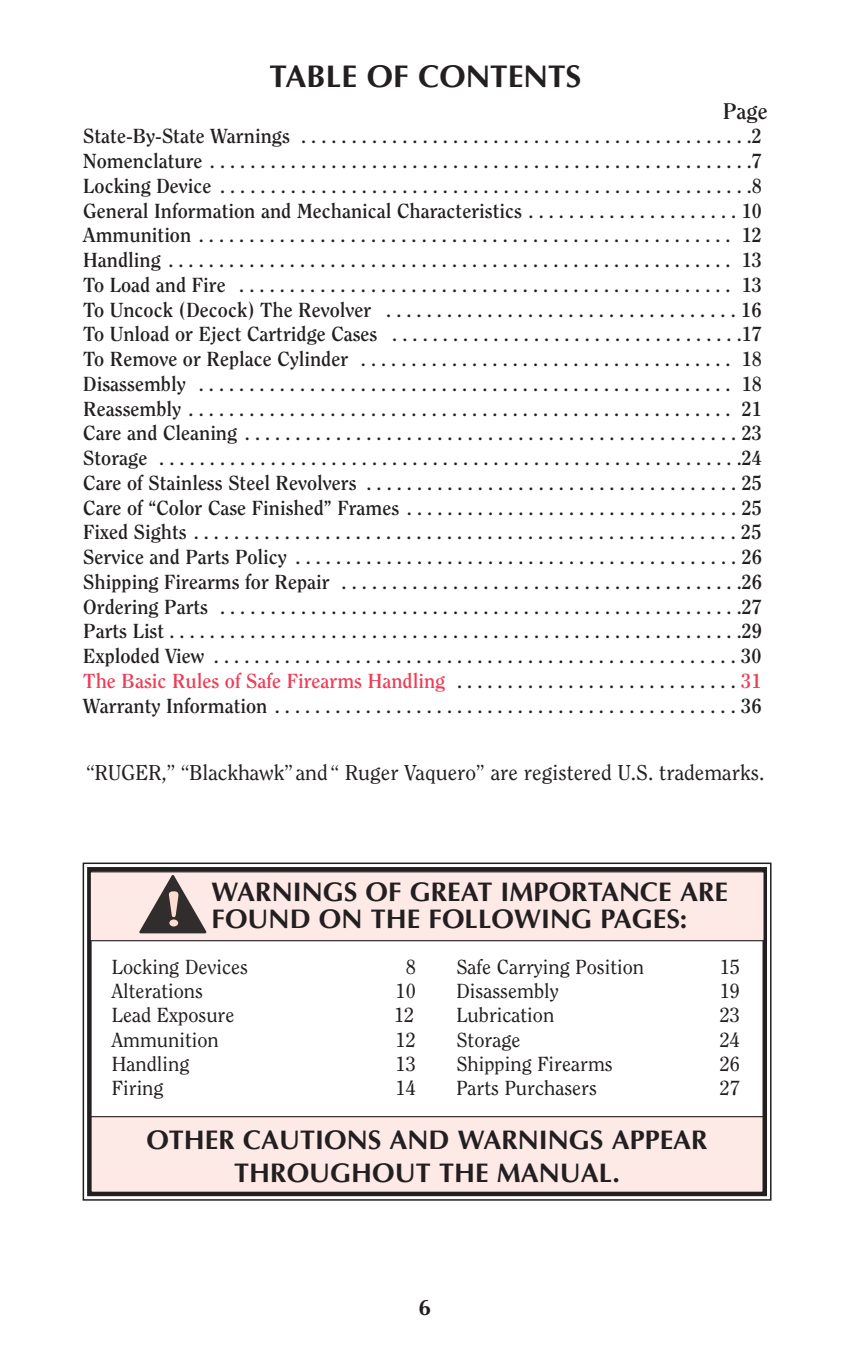
<style>
.page{position:relative;width:851px;height:1357px;background:#fff}
.page>*{position:absolute;margin:0;border:0;box-sizing:border-box;transform-origin:0 0}
.t1{font:700 31.5px "Optima";color:#231f20}
.t2{font:700 27px/32.9px "Optima";color:#231f20;text-align:center}
.t3{font:700 22.5px "Clearface";color:#231f20}
.t4{font:700 22.5px "Optima";color:#231f20}
.t5{font:21.38px "Clearface";color:#231f20}
.t6{font:700 20.25px/24.8px "Clearface";color:#231f20;text-align:justify}
.t7{font:20.25px "Clearface";color:#231f20}
.s1{color:#ee3d56}
</style>
<div class="page">
<div style="left:90px;top:1116px;width:674px;height:77px;background:#fdeae7"></div>
<div style="left:90px;top:1116px;width:674px;height:77px;border:1px solid #231f20"></div>
<div style="left:83px;top:862px;width:688px;height:338px;border:2px solid #231f20"></div>
<div style="left:87px;top:867px;width:680px;height:329px;border:4px solid #231f20"></div>
<div style="left:90px;top:872px;width:674px;height:69px;background:#fdeae7"></div>
<div style="left:90px;top:871px;width:674px;height:70px;border:1px solid #231f20"></div>
<svg style="left:139px;top:875px;width:67px;height:58px"></svg>
<h1 class="t1" style="left:269px;top:57px;width:313px">TABLE OF CONTENTS</h1>
<p class="t3" style="left:722px;top:101px;width:46px">Page</p>
<p class="t6" style="left:83px;top:125px;width:680px">State-By-State Warnings . . . . . . . . . . . . . . . . . . . . . . . . . . . . . . . . . . . . . . . . . . . . .2<br>Nomenclature . . . . . . . . . . . . . . . . . . . . . . . . . . . . . . . . . . . . . . . . . . . . . . . . . . . . . .7<br>Locking Device . . . . . . . . . . . . . . . . . . . . . . . . . . . . . . . . . . . . . . . . . . . . . . . . . . . . .8<br>General Information and Mechanical Characteristics . . . . . . . . . . . . . . . . . . . . . 10<br>Ammunition . . . . . . . . . . . . . . . . . . . . . . . . . . . . . . . . . . . . . . . . . . . . . . . . . . . . . 12<br>Handling . . . . . . . . . . . . . . . . . . . . . . . . . . . . . . . . . . . . . . . . . . . . . . . . . . . . . . . . 13<br>To Load and Fire . . . . . . . . . . . . . . . . . . . . . . . . . . . . . . . . . . . . . . . . . . . . . . . . . 13<br>To Uncock (Decock) The Revolver . . . . . . . . . . . . . . . . . . . . . . . . . . . . . . . . . . . 16<br>To Unload or Eject Cartridge Cases . . . . . . . . . . . . . . . . . . . . . . . . . . . . . . . . . . .17<br>To Remove or Replace Cylinder . . . . . . . . . . . . . . . . . . . . . . . . . . . . . . . . . . . . . 18<br>Disassembly . . . . . . . . . . . . . . . . . . . . . . . . . . . . . . . . . . . . . . . . . . . . . . . . . . . . . 18<br>Reassembly . . . . . . . . . . . . . . . . . . . . . . . . . . . . . . . . . . . . . . . . . . . . . . . . . . . . . . 21<br>Care and Cleaning . . . . . . . . . . . . . . . . . . . . . . . . . . . . . . . . . . . . . . . . . . . . . . . . . 23<br>Storage . . . . . . . . . . . . . . . . . . . . . . . . . . . . . . . . . . . . . . . . . . . . . . . . . . . . . . . . . .24<br>Care of Stainless Steel Revolvers . . . . . . . . . . . . . . . . . . . . . . . . . . . . . . . . . . . . . 25<br>Care of “Color Case Finished” Frames . . . . . . . . . . . . . . . . . . . . . . . . . . . . . . . . . 25<br>Fixed Sights . . . . . . . . . . . . . . . . . . . . . . . . . . . . . . . . . . . . . . . . . . . . . . . . . . . . . . 25<br>Service and Parts Policy . . . . . . . . . . . . . . . . . . . . . . . . . . . . . . . . . . . . . . . . . . . . 26<br>Shipping Firearms for Repair . . . . . . . . . . . . . . . . . . . . . . . . . . . . . . . . . . . . . . . .26<br>Ordering Parts . . . . . . . . . . . . . . . . . . . . . . . . . . . . . . . . . . . . . . . . . . . . . . . . . . . .27<br>Parts List . . . . . . . . . . . . . . . . . . . . . . . . . . . . . . . . . . . . . . . . . . . . . . . . . . . . . . . . .29<br>Exploded View . . . . . . . . . . . . . . . . . . . . . . . . . . . . . . . . . . . . . . . . . . . . . . . . . . . . 30<br><span class="s1">The Basic Rules of Safe Firearms Handling</span> . . . . . . . . . . . . . . . . . . . . . . . . . . . . <span class="s1">31<br></span>Warranty Information . . . . . . . . . . . . . . . . . . . . . . . . . . . . . . . . . . . . . . . . . . . . . . 36</p>
<p class="t5" style="left:87px;top:764px;width:679px">“RUGER,” “Blackhawk” and “ Ruger Vaquero” are registered U.S. trademarks.</p>
<h2 class="t2" style="left:211px;top:878px;width:518px;line-height:27px;text-align:left">WARNINGS OF GREAT IMPORTANCE ARE<br>FOUND ON THE FOLLOWING PAGES:</h2>
<p class="t7" style="left:112px;top:959px;width:138px">Locking Devices</p>
<p class="t7" style="left:405px;top:959px;width:12px">8</p>
<p class="t7" style="left:456px;top:959px;width:189px">Safe Carrying Position</p>
<p class="t7" style="left:719px;top:959px;width:22px">15</p>
<p class="t7" style="left:112px;top:983px;width:93px">Alterations</p>
<p class="t7" style="left:395px;top:983px;width:22px">10</p>
<p class="t7" style="left:456px;top:983px;width:104px">Disassembly</p>
<p class="t7" style="left:719px;top:983px;width:22px">19</p>
<p class="t7" style="left:112px;top:1007px;width:124px">Lead Exposure</p>
<p class="t7" style="left:394px;top:1007px;width:22px">12</p>
<p class="t7" style="left:456px;top:1007px;width:99px">Lubrication</p>
<p class="t7" style="left:719px;top:1007px;width:22px">23</p>
<p class="t7" style="left:112px;top:1031px;width:108px">Ammunition</p>
<p class="t7" style="left:395px;top:1031px;width:22px">12</p>
<p class="t7" style="left:456px;top:1031px;width:66px">Storage</p>
<p class="t7" style="left:719px;top:1031px;width:22px">24</p>
<p class="t7" style="left:112px;top:1056px;width:79px">Handling</p>
<p class="t7" style="left:395px;top:1056px;width:22px">13</p>
<p class="t7" style="left:456px;top:1056px;width:158px">Shipping Firearms</p>
<p class="t7" style="left:719px;top:1056px;width:22px">26</p>
<p class="t7" style="left:112px;top:1080px;width:53px">Firing</p>
<p class="t7" style="left:395px;top:1080px;width:22px">14</p>
<p class="t7" style="left:456px;top:1080px;width:142px">Parts Purchasers</p>
<p class="t7" style="left:719px;top:1080px;width:22px">27</p>
<h2 class="t2" style="left:146px;top:1123px;width:563px">OTHER CAUTIONS AND WARNINGS APPEAR<br>THROUGHOUT THE MANUAL.</h2>
<p class="t4" style="left:419px;top:1294px;width:14px">6</p>
</div>
